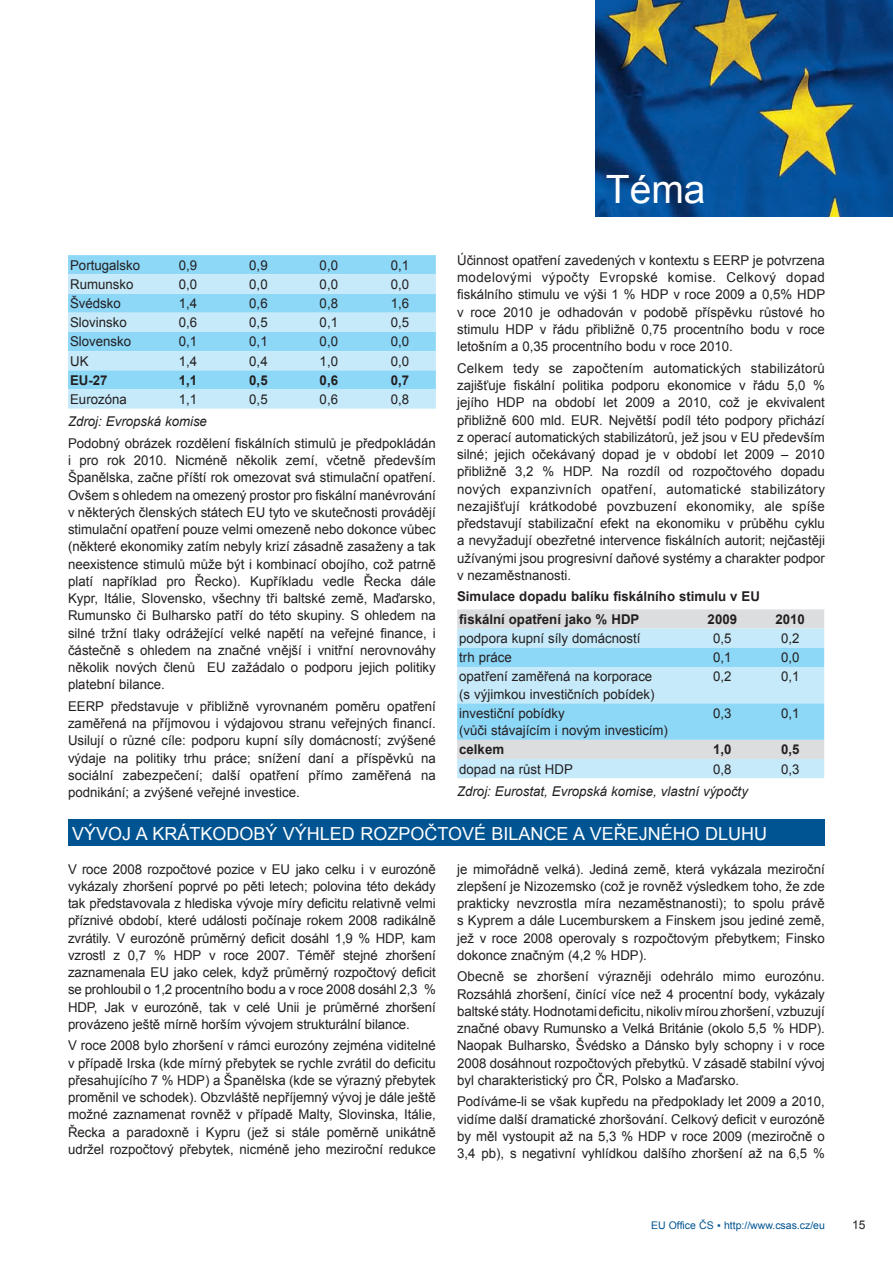
<style>
.page{position:relative;width:893px;height:1263px;background:#fff}
.page>*{position:absolute;margin:0;border:0;box-sizing:border-box;transform-origin:0 0}
.t1{font:39px "Arial";color:#fff}
.t2{font:18px "Arial";color:#fff}
.t3{font:13.5px/17.2px "Arial";color:#231f20;text-align:justify}
.t4{font:700 13.5px/22.6px "Arial";color:#231f20}
.t5{font:italic 13.5px "Arial";color:#231f20}
.t6{font:12px "Arial";color:#231f20}
.t7{font:10.5px "Arial";color:#005492}
</style>
<div class="page">
<div style="left:68px;top:255px;width:368px;height:19px;background:#8dd7f7"></div>
<svg style="left:68px;top:274px;width:368px;height:135px;fill:#c6eafa"></svg>
<svg style="left:457px;top:609px;width:367px;height:20px;fill:#dcdddf"></svg>
<svg style="left:457px;top:629px;width:367px;height:149px;fill:#c6eafa"></svg>
<svg style="left:457px;top:648px;width:367px;height:92px"></svg>
<img style="left:595px;top:0;width:298px;height:217px">
<div style="left:68px;top:820px;width:757px;height:26px;background:#005492"></div>
<p class="t3" style="left:70px;top:256px;width:71px">Portugalsko</p>
<p class="t3" style="left:179px;top:256px;width:20px">0,9</p>
<p class="t3" style="left:249px;top:256px;width:20px">0,9</p>
<p class="t3" style="left:320px;top:256px;width:20px">0,0</p>
<p class="t3" style="left:391px;top:256px;width:20px">0,1</p>
<p class="t3" style="left:70px;top:276px;width:65px">Rumunsko</p>
<p class="t3" style="left:179px;top:276px;width:20px">0,0</p>
<p class="t3" style="left:249px;top:276px;width:20px">0,0</p>
<p class="t3" style="left:320px;top:276px;width:20px">0,0</p>
<p class="t3" style="left:391px;top:276px;width:20px">0,0</p>
<p class="t3" style="left:70px;top:295px;width:52px">Švédsko</p>
<p class="t3" style="left:179px;top:295px;width:20px">1,4</p>
<p class="t3" style="left:249px;top:295px;width:20px">0,6</p>
<p class="t3" style="left:320px;top:295px;width:20px">0,8</p>
<p class="t3" style="left:391px;top:295px;width:20px">1,6</p>
<p class="t3" style="left:70px;top:314px;width:58px">Slovinsko</p>
<p class="t3" style="left:179px;top:314px;width:20px">0,6</p>
<p class="t3" style="left:249px;top:314px;width:20px">0,5</p>
<p class="t3" style="left:320px;top:314px;width:20px">0,1</p>
<p class="t3" style="left:391px;top:314px;width:20px">0,5</p>
<p class="t3" style="left:70px;top:333px;width:63px">Slovensko</p>
<p class="t3" style="left:179px;top:333px;width:20px">0,1</p>
<p class="t3" style="left:249px;top:333px;width:20px">0,1</p>
<p class="t3" style="left:320px;top:333px;width:20px">0,0</p>
<p class="t3" style="left:391px;top:333px;width:20px">0,0</p>
<p class="t3" style="left:70px;top:352px;width:20px">UK</p>
<p class="t3" style="left:179px;top:352px;width:20px">1,4</p>
<p class="t3" style="left:249px;top:352px;width:20px">0,4</p>
<p class="t3" style="left:320px;top:352px;width:20px">1,0</p>
<p class="t3" style="left:391px;top:352px;width:20px">0,0</p>
<p class="t4" style="left:70px;top:369px;width:39px">EU-27</p>
<p class="t4" style="left:179px;top:369px;width:20px">1,1</p>
<p class="t4" style="left:249px;top:369px;width:20px">0,5</p>
<p class="t4" style="left:320px;top:369px;width:20px">0,6</p>
<p class="t4" style="left:391px;top:369px;width:20px">0,7</p>
<p class="t3" style="left:70px;top:391px;width:58px">Eurozóna</p>
<p class="t3" style="left:179px;top:391px;width:20px">1,1</p>
<p class="t3" style="left:249px;top:391px;width:20px">0,5</p>
<p class="t3" style="left:320px;top:391px;width:20px">0,6</p>
<p class="t3" style="left:391px;top:391px;width:20px">0,8</p>
<p class="t5" style="left:68px;top:413px;width:140px">Zdroj: Evropská komise</p>
<p class="t3" style="left:68px;top:434px;width:369px">Podobný obrázek rozdělení fiskálních stimulů je předpokládán i pro rok 2010. Nicméně několik zemí, včetně především Španělska, začne příští rok omezovat svá stimulační opatření.<br>Ovšem s ohledem na omezený prostor pro fiskální manévrování v některých členských státech EU tyto ve skutečnosti provádějí stimulační opatření pouze velmi omezeně nebo dokonce vůbec (některé ekonomiky zatím nebyly krizí zásadně zasaženy a tak neexistence stimulů může být i kombinací obojího, což patrně platí například pro Řecko). Kupříkladu vedle Řecka dále Kypr, Itálie, Slovensko, všechny tři baltské země, Maďarsko, Rumunsko či Bulharsko patří do této skupiny. S ohledem na silné tržní tlaky odrážející velké napětí na veřejné finance, i částečně s ohledem na značné vnější i vnitřní nerovnováhy několik nových členů EU zažádalo o podporu jejich politiky platební bilance.</p>
<p class="t3" style="left:68px;top:697px;width:369px">EERP představuje v přibližně vyrovnaném poměru opatření zaměřená na příjmovou i výdajovou stranu veřejných financí.<br>Usilují o různé cíle: podporu kupní síly domácností; zvýšené výdaje na politiky trhu práce; snížení daní a příspěvků na sociální zabezpečení; další opatření přímo zaměřená na podnikání; a zvýšené veřejné investice.</p>
<h1 class="t1" style="left:606px;top:163px;width:101px">Téma</h1>
<p class="t3" style="left:457px;top:252px;width:370px">Účinnost opatření zavedených v kontextu s EERP je potvrzena modelovými výpočty Evropské komise. Celkový dopad fiskálního stimulu ve výši 1 % HDP v roce 2009 a 0,5% HDP v roce 2010 je odhadován v podobě příspěvku růstové ho stimulu HDP v řádu přibližně 0,75 procentního bodu v roce letošním a 0,35 procentního bodu v roce 2010.</p>
<p class="t3" style="left:457px;top:359px;width:369px">Celkem tedy se započtením automatických stabilizátorů zajišťuje fiskální politika podporu ekonomice v řádu 5,0 % jejího HDP na období let 2009 a 2010, což je ekvivalent přibližně 600 mld. EUR. Největší podíl této podpory přichází z operací automatických stabilizátorů, jež jsou v EU především silné; jejich očekávaný dopad je v období let 2009 – 2010 přibližně 3,2 % HDP. Na rozdíl od rozpočtového dopadu nových expanzivních opatření, automatické stabilizátory nezajišťují krátkodobé povzbuzení ekonomiky, ale spíše představují stabilizační efekt na ekonomiku v průběhu cyklu a nevyžadují obezřetné intervence fiskálních autorit; nejčastěji užívanými jsou progresivní daňové systémy a charakter podpor v nezaměstnanosti.</p>
<p class="t4" style="left:457px;top:586px;width:304px">Simulace dopadu balíku fiskálního stimulu v EU fiskální opatření jako % HDP</p>
<p class="t4" style="left:708px;top:608px;width:31px">2009</p>
<p class="t4" style="left:775px;top:608px;width:31px">2010</p>
<p class="t3" style="left:459px;top:630px;width:183px">podpora kupní síly domácností</p>
<p class="t3" style="left:713px;top:630px;width:20px">0,5</p>
<p class="t3" style="left:781px;top:630px;width:20px">0,2</p>
<p class="t3" style="left:459px;top:649px;width:54px">trh práce</p>
<p class="t3" style="left:713px;top:649px;width:20px">0,1</p>
<p class="t3" style="left:781px;top:649px;width:20px">0,0</p>
<p class="t3" style="left:459px;top:668px;width:197px">opatření zaměřená na korporace (s výjimkou investičních pobídek)</p>
<p class="t3" style="left:713px;top:668px;width:20px">0,2</p>
<p class="t3" style="left:781px;top:668px;width:20px">0,1</p>
<p class="t3" style="left:459px;top:705px;width:210px">investiční pobídky<br>(vůči stávajícím i novým investicím)</p>
<p class="t3" style="left:713px;top:705px;width:20px">0,3</p>
<p class="t3" style="left:781px;top:705px;width:20px">0,1</p>
<p class="t4" style="left:459px;top:739px;width:46px">celkem</p>
<p class="t4" style="left:713px;top:739px;width:20px">1,0</p>
<p class="t4" style="left:781px;top:739px;width:20px">0,5</p>
<p class="t3" style="left:459px;top:760px;width:115px">dopad na růst HDP</p>
<p class="t3" style="left:713px;top:760px;width:20px">0,8</p>
<p class="t3" style="left:781px;top:760px;width:20px">0,3</p>
<p class="t5" style="left:457px;top:782px;width:292px">Zdroj: Eurostat, Evropská komise, vlastní výpočty</p>
<h2 class="t2" style="left:72px;top:821px;width:696px">VÝVOJ A KRÁTKODOBÝ VÝHLED ROZPOČTOVÉ BILANCE A VEŘEJNÉHO DLUHU</h2>
<p class="t3" style="left:68px;top:860px;width:369px">V roce 2008 rozpočtové pozice v EU jako celku i v eurozóně vykázaly zhoršení poprvé po pěti letech; polovina této dekády tak představovala z hlediska vývoje míry deficitu relativně velmi příznivé období, které události počínaje rokem 2008 radikálně zvrátily. V eurozóně průměrný deficit dosáhl 1,9 % HDP, kam vzrostl z 0,7 % HDP v roce 2007. Téměř stejné zhoršení zaznamenala EU jako celek, když průměrný rozpočtový deficit se prohloubil o 1,2 procentního bodu a v roce 2008 dosáhl 2,3 % HDP, Jak v eurozóně, tak v celé Unii je průměrné zhoršení provázeno ještě mírně horším vývojem strukturální bilance.</p>
<p class="t3" style="left:68px;top:1037px;width:369px">V roce 2008 bylo zhoršení v rámci eurozóny zejména viditelné v případě Irska (kde mírný přebytek se rychle zvrátil do deficitu přesahujícího 7 % HDP) a Španělska (kde se výrazný přebytek proměnil ve schodek). Obzvláště nepříjemný vývoj je dále ještě možné zaznamenat rovněž v případě Malty, Slovinska, Itálie, Řecka a paradoxně i Kypru (jež si stále poměrně unikátně udržel rozpočtový přebytek, nicméně jeho meziroční redukce</p>
<p class="t3" style="left:457px;top:860px;width:369px">je mimořádně velká). Jediná země, která vykázala meziroční zlepšení je Nizozemsko (což je rovněž výsledkem toho, že zde prakticky nevzrostla míra nezaměstnanosti); to spolu právě s Kyprem a dále Lucemburskem a Finskem jsou jediné země, jež v roce 2008 operovaly s rozpočtovým přebytkem; Finsko dokonce značným (4,2 % HDP).</p>
<p class="t3" style="left:457px;top:968px;width:369px">Obecně se zhoršení výrazněji odehrálo mimo eurozónu.<br>Rozsáhlá zhoršení, činící více než 4 procentní body, vykázaly baltské státy. Hodnotami deficitu, nikoliv mírou zhoršení, vzbuzují značné obavy Rumunsko a Velká Británie (okolo 5,5 % HDP).<br>Naopak Bulharsko, Švédsko a Dánsko byly schopny i v roce 2008 dosáhnout rozpočtových přebytků. V zásadě stabilní vývoj byl charakteristický pro ČR, Polsko a Maďarsko.</p>
<p class="t3" style="left:457px;top:1093px;width:369px">Podíváme-li se však kupředu na předpoklady let 2009 a 2010, vidíme další dramatické zhoršování. Celkový deficit v eurozóně by měl vystoupit až na 5,3 % HDP v roce 2009 (meziročně o 3,4 pb), s negativní vyhlídkou dalšího zhoršení až na 6,5 %</p>
<p class="t7" style="left:651px;top:1218px;width:175px">EU Office ČS ▪ http://www.csas.cz/eu</p>
<p class="t6" style="left:852px;top:1217px;width:15px">15</p>
</div>
